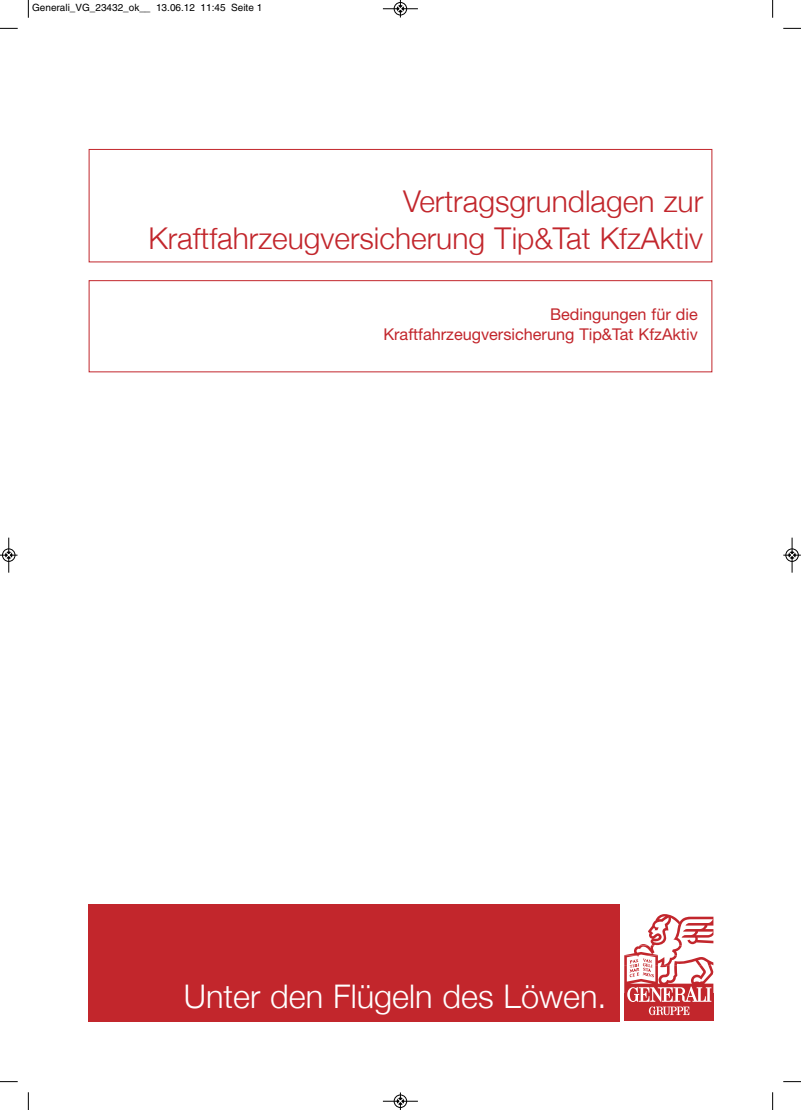
<style>
.page{position:relative;width:801px;height:1110px;background:#fff}
.page>*{position:absolute;margin:0;border:0;box-sizing:border-box;transform-origin:0 0}
.t1{font:300 32.5px "Helvetica Neue";color:#fff}
.t2{font:300 30px/36.2px "Helvetica Neue";color:#c2262c;text-align:right}
.t3{font:16.25px/20px "Helvetica Neue";color:#c2262c;text-align:right}
.t4{font:10px "Helvetica";color:#000}
</style>
<div class="page">
<div style="left:89px;top:280px;width:623px;height:92px;border:1px solid #c2262c"></div>
<div style="left:89px;top:149px;width:623px;height:113px;border:1px solid #c2262c"></div>
<svg style="left:624px;top:916px;width:90px;height:105px"></svg>
<div style="left:624px;top:992px;width:89px;height:27px;background:#c2262c"></div>
<svg style="left:624px;top:914px;width:89px;height:100px"></svg>
<div style="left:89px;top:904px;width:531px;height:116px;background:#c2262c"></div>
<svg style="left:28px;top:0;width:1px;height:18px"></svg>
<svg style="left:0;top:28px;width:18px;height:1px"></svg>
<svg style="left:772px;top:0;width:1px;height:18px"></svg>
<svg style="left:783px;top:28px;width:18px;height:1px"></svg>
<svg style="left:28px;top:1092px;width:1px;height:17px"></svg>
<svg style="left:772px;top:1092px;width:1px;height:17px"></svg>
<hr style="left:383px;top:9px;width:35px;height:1px;background:#000">
<div style="left:394px;top:2px;width:13px;height:13px;border:1px solid #000;border-radius:50%"></div>
<svg style="left:397px;top:0;width:6px;height:17px"></svg>
<hr style="left:383px;top:1100px;width:35px;height:1px;background:#000">
<div style="left:394px;top:1094px;width:13px;height:13px;border:1px solid #000;border-radius:50%"></div>
<svg style="left:397px;top:1092px;width:6px;height:17px"></svg>
<hr style="left:9px;top:537px;width:1px;height:35px;background:#000">
<div style="left:2px;top:548px;width:13px;height:13px;border:1px solid #000;border-radius:50%"></div>
<svg style="left:0;top:551px;width:18px;height:7px"></svg>
<div style="left:785px;top:548px;width:14px;height:13px;border:1px solid #fff;border-radius:50%"></div>
<hr style="left:792px;top:537px;width:1px;height:35px;background:#000">
<div style="left:785px;top:548px;width:13px;height:13px;border:1px solid #000;border-radius:50%"></div>
<svg style="left:783px;top:551px;width:18px;height:7px"></svg>
<p class="t4" style="left:32px;top:4px;width:232px">Generali_VG_23432_ok__ 13.06.12 11:45 Seite 1</p>
<p class="t2" style="left:148px;top:183px;width:556px">Vertragsgrundlagen zur<br>Kraftfahrzeugversicherung Tip&amp;Tat KfzAktiv</p>
<p class="t3" style="left:383px;top:305px;width:316px">Bedingungen für die<br>Kraftfahrzeugversicherung Tip&amp;Tat KfzAktiv</p>
<p class="t1" style="left:184px;top:976px;width:424px">Unter den Flügeln des Löwen.</p>
</div>
